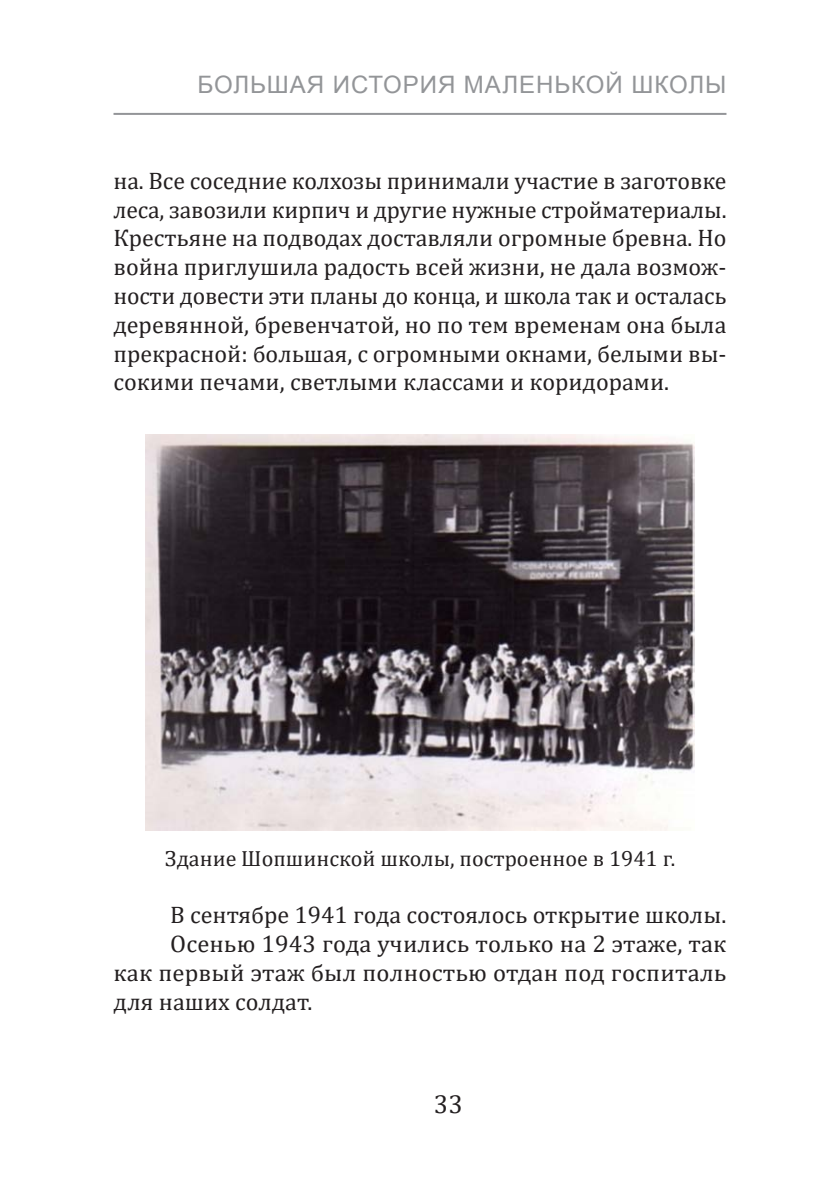
<style>
.page{position:relative;width:840px;height:1191px;background:#fff}
.page>*{position:absolute;margin:0;border:0;box-sizing:border-box;transform-origin:0 0}
.t1{font:26px "Cambria";color:#231f20}
.t2{font:24px/28.8px "Cambria";color:#231f20;text-align:justify}
.t3{font:24px "Arial";letter-spacing:.04em;color:#939598}
.t4{font:22px "Cambria";color:#231f20}
</style>
<div class="page">
<hr style="left:113px;top:113px;width:613px;height:2px;background:#939598">
<img style="left:145px;top:435px;width:549px;height:395px">
<p class="t3" style="left:197px;top:69px;width:530px">БОЛЬШАЯ ИСТОРИЯ МАЛЕНЬКОЙ ШКОЛЫ</p>
<p class="t2" style="left:113px;top:166px;width:614px">на. Все соседние колхозы принимали участие в заготовке леса, завозили кирпич и другие нужные стройматериалы.<br>Крестьяне на подводах доставляли огромные бревна. Но война приглушила радость всей жизни, не дала возмож&shy;ности довести эти планы до конца, и школа так и осталась деревянной, бревенчатой, но по тем временам она была прекрасной: большая, с огромными окнами, белыми вы&shy;сокими печами, светлыми классами и коридорами.</p>
<p class="t4" style="left:165px;top:845px;width:511px">Здание Шопшинской школы, построенное в 1941 г.</p>
<p class="t2" style="left:170px;top:900px;width:557px">В сентябре 1941 года состоялось открытие школы.</p>
<p class="t2" style="left:170px;top:929px;width:557px">Осенью 1943 года учились только на 2 этаже, так</p>
<p class="t2" style="left:113px;top:958px;width:614px">как первый этаж был полностью отдан под госпиталь</p>
<p class="t2" style="left:113px;top:987px;width:200px">для наших солдат.</p>
<p class="t1" style="left:433px;top:1088px;width:30px">33</p>
</div>
